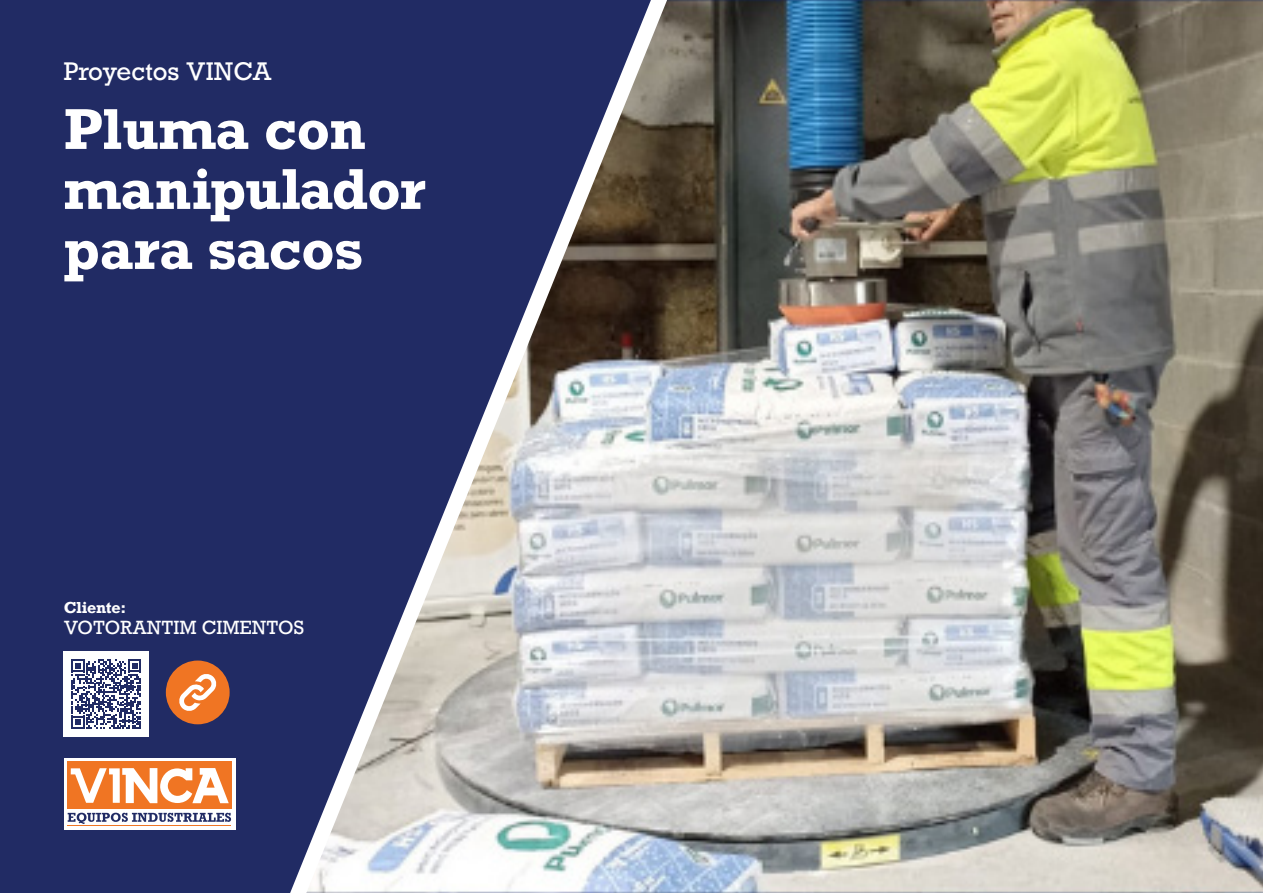
<style>
.page{position:relative;width:1263px;height:893px;background:#fff}
.page>*{position:absolute;margin:0;border:0;box-sizing:border-box;transform-origin:0 0}
.PORTADA__H1{font:700 54px/60px "Rockwell";color:#fff}
.PORTADA__H2{font:24px "Rockwell";color:#fff}
.PORTADA__H1-2{font:18px "Rockwell";color:#fff}
.PORTADA__H1-3{font:700 15px "Rockwell";letter-spacing:-.01em;color:#fff}
</style>
<div class="page">
<img style="left:685px;top:0;width:578px;height:893px">
<div style="left:0;top:0;width:272px;height:893px;background:#212b64"></div>
<div style="left:64px;top:758px;width:171px;height:71px;background:#fff"></div>
<svg style="left:68px;top:813px;width:163px;height:11px"></svg>
<hr style="left:68px;top:825px;width:163px;height:1px;background:#f07523">
<div style="left:67px;top:761px;width:165px;height:48px;background:#f07523"></div>
<svg style="left:71px;top:768px;width:158px;height:35px"></svg>
<div style="left:64px;top:651px;width:85px;height:86px;background:#fff"></div>
<svg style="left:71px;top:659px;width:70px;height:70px"></svg>
<div style="left:166px;top:660px;width:64px;height:64px;background:#f07523;border-radius:50%"></div>
<svg style="left:179px;top:674px;width:38px;height:37px"></svg>
<svg style="left:272px;top:0;width:413px;height:893px"></svg>
<p class="PORTADA__H2" style="left:64px;top:57px;width:209px">Proyectos VINCA</p>
<p class="PORTADA__H1" style="left:64px;top:99px;width:364px">Pluma con manipulador para sacos</p>
<p class="PORTADA__H1-3" style="left:64px;top:597px;width:64px">Cliente:</p>
<p class="PORTADA__H1-2" style="left:64px;top:617px;width:242px">VOTORANTIM CIMENTOS</p>
</div>
